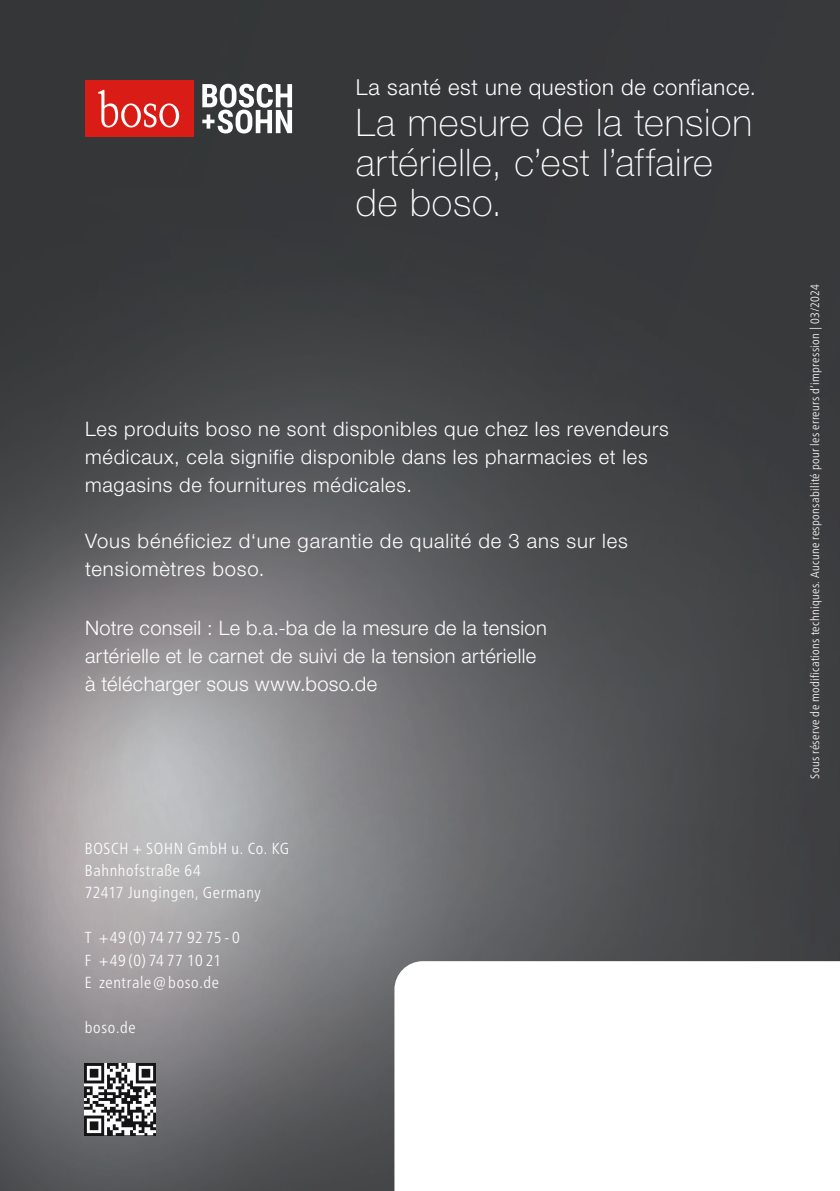
<style>
.page{position:relative;width:840px;height:1191px;background:#fff}
.page>*{position:absolute;margin:0;border:0;box-sizing:border-box;transform-origin:0 0}
.t1{font:100 38px "Helvetica Neue LT Pro";letter-spacing:.02em;color:#fff}
.t2{font:300 22px "Helvetica Neue LT Pro";letter-spacing:.03em;color:#fff}
.t3{font:300 20px "Helvetica Neue LT Pro";letter-spacing:.035em;color:#fff}
.t4{font:300 20px/28px "Helvetica Neue LT Pro";letter-spacing:.015em;color:#fff}
.t5{font:300 condensed 16px "Frutiger Neue LT Pro";letter-spacing:.04em;color:#fff}
.t6{font:300 condensed 12px "Frutiger Neue LT Pro";letter-spacing:.03em;color:#fff}
</style>
<div class="page">
<img style="left:0;top:0;width:839px;height:1191px">
<img style="left:84px;top:1063px;width:72px;height:72px">
<svg style="left:202px;top:84px;width:90px;height:49px"></svg>
<div style="left:86px;top:80px;width:108px;height:57px;background:#d91c15"></div>
<svg style="left:98px;top:89px;width:81px;height:39px"></svg>
<svg style="left:394px;top:961px;width:445px;height:230px"></svg>
<p class="t2" style="left:355px;top:74px;width:401px">La santé est une question de confiance.</p>
<p class="t1" style="left:355px;top:100px;width:397px">La mesure de la tension</p>
<p class="t1" style="left:355px;top:140px;width:358px">artérielle, c’est l’affaire</p>
<p class="t1" style="left:355px;top:180px;width:148px">de boso.</p>
<p class="t3" style="left:85px;top:416px;width:585px">Les produits boso ne sont disponibles que chez les revendeurs</p>
<p class="t3" style="left:85px;top:444px;width:563px">médicaux, cela signifie disponible dans les pharmacies et les</p>
<p class="t3" style="left:85px;top:472px;width:328px">magasins de fournitures médicales.</p>
<p class="t3" style="left:85px;top:528px;width:544px">Vous bénéficiez d‘une garantie de qualité de 3 ans sur les</p>
<p class="t3" style="left:85px;top:556px;width:181px">tensiomètres boso.</p>
<p class="t4" style="left:85px;top:614px;width:463px">Notre conseil : Le b.a.-ba de la mesure de la tension artérielle et le carnet de suivi de la tension artérielle à télécharger sous www.boso.de</p>
<p class="t5" style="left:85px;top:838px;width:205px">BOSCH + SOHN GmbH u. Co. KG</p>
<p class="t5" style="left:85px;top:861px;width:117px">Bahnhofstraße 64</p>
<p class="t5" style="left:85px;top:883px;width:177px">72417 Jungingen, Germany</p>
<p class="t5" style="left:85px;top:928px;width:156px">T +49(0)7477 9275-0</p>
<p class="t5" style="left:85px;top:950px;width:138px">F +49 (0) 74 77 10 21</p>
<p class="t5" style="left:85px;top:973px;width:136px">E zentrale@boso.de</p>
<p class="t5" style="left:85px;top:1017px;width:52px">boso.de</p>
<p class="t6" style="left:807px;top:779px;width:496px;rotate:-90deg">Sous réserve de modifications techniques. Aucune responsabilité pour les erreurs d‘impression | 03/2024</p>
</div>
